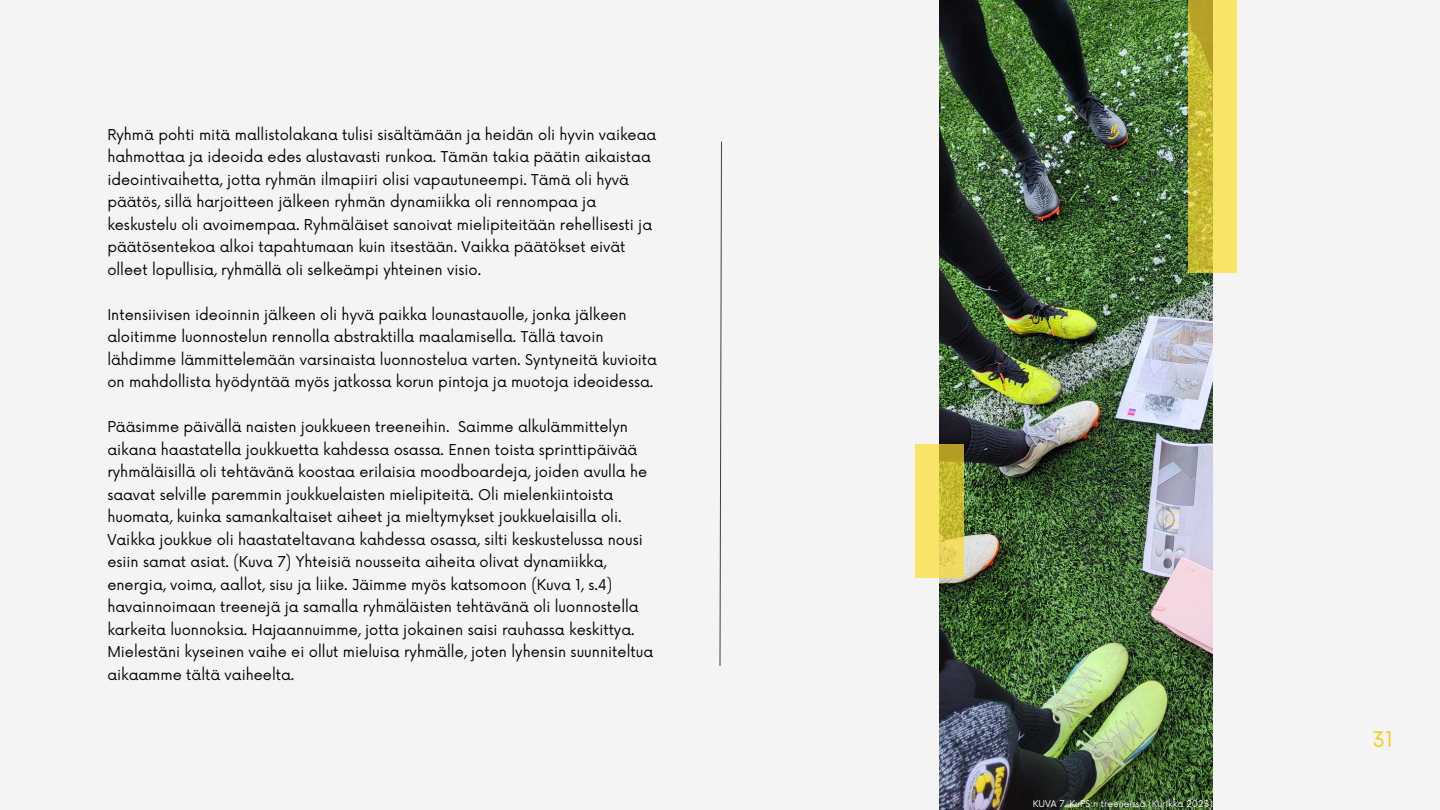
<style>
.page{position:relative;width:1440px;height:810px;background:#f4f4f4}
.page>*{position:absolute;margin:0;border:0;box-sizing:border-box;transform-origin:0 0}
.t1{font:20.9px "Now";color:#f8cc1b}
.t2{font:14.6px/22.5px "Now";color:#000}
.t3{font:9px "Now";color:#fff}
.s1{color:#000}
</style>
<div class="page">
<img style="left:940px;top:0;width:273px;height:810px">
<svg style="left:1188px;top:0;width:49px;height:273px;background:#decc4c"></svg>
<svg style="left:915px;top:444px;width:49px;height:133px;background:#e3d051"></svg>
<svg style="left:719px;top:141px;width:3px;height:525px"></svg>
<svg style="left:1108px;top:124px;width:11px;height:15px"></svg>
<p class="t2" style="left:107px;top:124px;width:551px">Ryhmä pohti mitä mallistolakana tulisi sisältämään ja heidän oli hyvin vaikeaa hahmottaa ja ideoida edes alustavasti runkoa. Tämän takia päätin aikaistaa ideointivaihetta, jotta ryhmän ilmapiiri olisi vapautuneempi. Tämä oli hyvä päätös, sillä harjoitteen jälkeen ryhmän dynamiikka oli rennompaa ja keskustelu oli avoimempaa. Ryhmäläiset sanoivat mielipiteitään rehellisesti ja päätösentekoa alkoi tapahtumaan kuin itsestään. Vaikka päätökset eivät olleet lopullisia, ryhmällä oli selkeämpi yhteinen visio.</p>
<p class="t2" style="left:107px;top:304px;width:551px">Intensiivisen ideoinnin jälkeen oli hyvä paikka lounastauolle, jonka jälkeen aloitimme luonnostelun rennolla abstraktilla maalamisella. Tällä tavoin lähdimme lämmittelemään varsinaista luonnostelua varten. Syntyneitä kuvioita on mahdollista hyödyntää myös jatkossa korun pintoja ja muotoja ideoidessa.</p>
<p class="t2" style="left:107px;top:416px;width:547px">Pääsimme päivällä naisten joukkueen treeneihin. Saimme alkulämmittelyn aikana haastatella joukkuetta kahdessa osassa. Ennen toista sprinttipäivää ryhmäläisillä oli tehtävänä koostaa erilaisia moodboardeja, joiden avulla he saavat selville paremmin joukkuelaisten mielipiteitä. Oli mielenkiintoista huomata, kuinka samankaltaiset aiheet ja mieltymykset joukkuelaisilla oli.<br>Vaikka joukkue oli haastateltavana kahdessa osassa, silti keskustelussa nousi esiin samat asiat. (Kuva 7) Yhteisiä nousseita aiheita olivat dynamiikka, energia, voima, aallot, sisu ja liike. Jäimme myös katsomoon (Kuva 1, s.4) havainnoimaan treenejä ja samalla ryhmäläisten tehtävänä oli luonnostella karkeita luonnoksia. Hajaannuimme, jotta jokainen saisi rauhassa keskittya.<br>Mielestäni kyseinen vaihe ei ollut mieluisa ryhmälle, joten lyhensin suunniteltua aikaamme tältä vaiheelta.</p>
<p class="t3" style="left:1033px;top:799px;width:181px">KUVA 7. KuPS:n treeneissä (<span class="s1">Kuv</span>ri<span class="s1">a</span>k<span class="s1">5</span>ka<span class="s1">/</span>2<span class="s1">2</span>0<span class="s1">0</span>2<span class="s1">2</span>3<span class="s1">3</span>)</p>
<h1 class="t1" style="left:1372px;top:728px;width:22px">31</h1>
</div>
